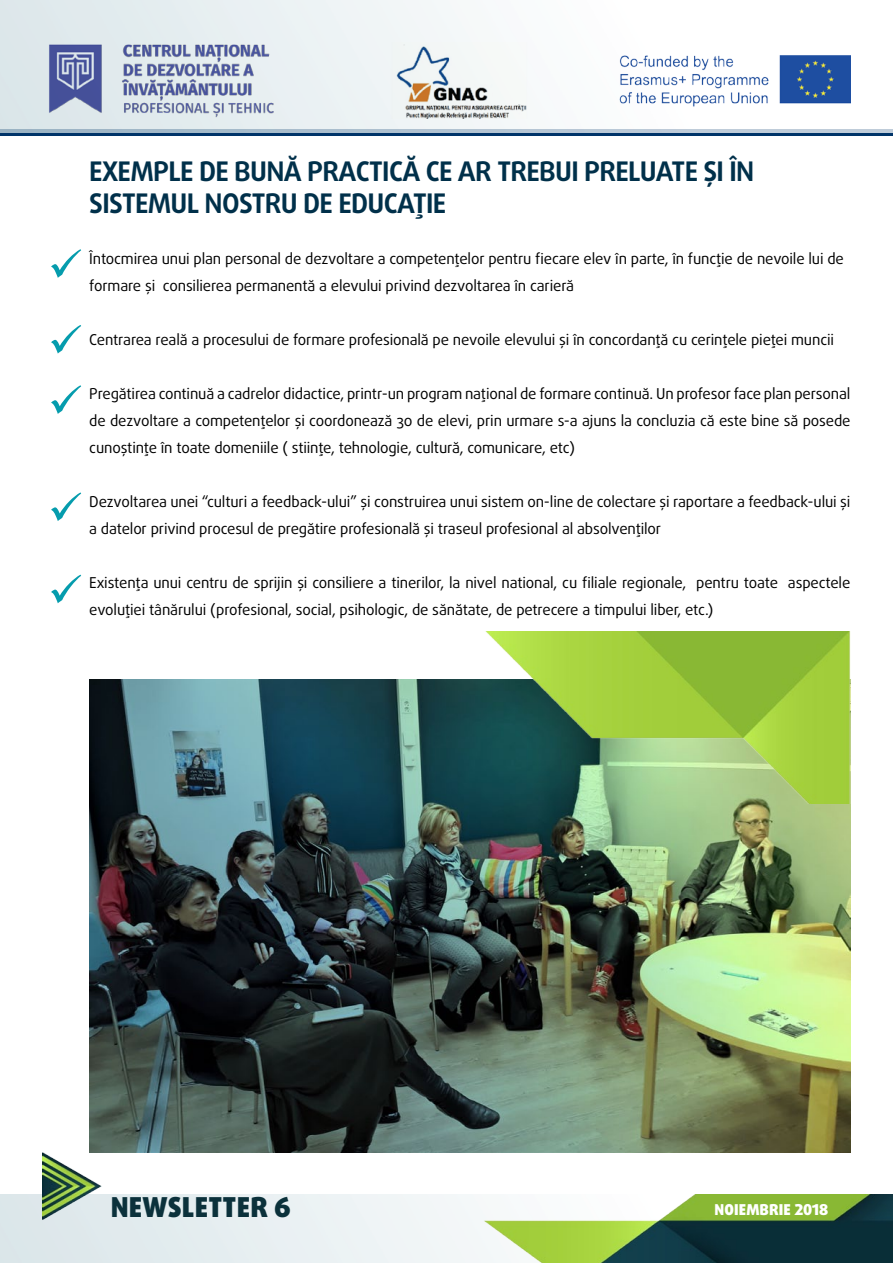
<style>
.page{position:relative;width:893px;height:1263px;background:#fff}
.page>*{position:absolute;margin:0;border:0;box-sizing:border-box;transform-origin:0 0}
.t1{font:900 27.45px "Daxline Pro";letter-spacing:.01em;color:#0b313b}
.t2{font:700 27px "Daxline Pro";letter-spacing:-.025em;color:#00304a}
.t3{font:15px/27px "Daxline Pro";letter-spacing:-.01em;color:#000}
.t4{font:900 15px "Daxline Pro";letter-spacing:.01em;color:#fff}
</style>
<div class="page">
<img style="left:0;top:1195px;width:483px;height:68px">
<img style="left:483px;top:1195px;width:410px;height:68px">
<div style="left:0;top:129px;width:893px;height:7px;background:#003469"></div>
<img style="left:0;top:0;width:893px;height:133px">
<img style="left:43px;top:43px;width:807px;height:75px">
<img style="left:43px;top:1153px;width:58px;height:67px">
<svg style="left:51px;top:249px;width:30px;height:29px"></svg>
<svg style="left:51px;top:325px;width:30px;height:29px"></svg>
<svg style="left:51px;top:385px;width:30px;height:29px"></svg>
<svg style="left:51px;top:492px;width:30px;height:29px"></svg>
<svg style="left:51px;top:575px;width:30px;height:28px"></svg>
<img style="left:89px;top:679px;width:761px;height:473px">
<img style="left:484px;top:631px;width:366px;height:173px">
<h2 class="t2" style="left:89px;top:153px;width:44px">EXEMPLE</h2>
<h2 class="t2" style="left:199px;top:153px;width:124px">DE BUNĂ PRACTICĂ</h2>
<h2 class="t2" style="left:426px;top:153px;width:87px">CEARTREB</h2>
<h2 class="t2" style="left:555px;top:153px;width:44px">UI PREL</h2>
<h2 class="t2" style="left:640px;top:153px;width:31px">UATE</h2>
<h2 class="t2" style="left:703px;top:153px;width:39px">ȘI ÎN</h2>
<h2 class="t2" style="left:89px;top:186px;width:15px">SISTEM</h2>
<h2 class="t2" style="left:170px;top:186px;width:51px">UL NOSTR</h2>
<h2 class="t2" style="left:281px;top:186px;width:116px">U DE EDUCAȚIE</h2>
<p class="t3" style="left:89px;top:246px;width:756px">Întocmirea unui plan personal de dezvoltare a competențelor pentru fiecare elev în parte, în funcție de nevoile lui de formare și consilierea permanentă a elevului privind dezvoltarea în carieră</p>
<p class="t3" style="left:89px;top:327px;width:746px">Centrarea reală a procesului de formare profesională pe nevoile elevului și în concordanță cu cerințele pieței muncii</p>
<p class="t3" style="left:89px;top:381px;width:763px;text-align:justify">Pregătirea continuă a cadrelor didactice, printr-un program național de formare continuă. Un profesor face plan personal de dezvoltare a competențelor și coordonează 30 de elevi, prin urmare s-a ajuns la concluzia că este bine să posede cunoștințe în toate domeniile ( stiințe, tehnologie, cultură, comunicare, etc)</p>
<p class="t3" style="left:89px;top:489px;width:763px">Dezvoltarea unei “culturi a feedback-ului” și construirea unui sistem on-line de colectare și raportare a feedback-ului și a datelor privind procesul de pregătire profesională și traseul profesional al absolvenților</p>
<p class="t3" style="left:89px;top:570px;width:763px">Existența unui centru de sprijin și consiliere a tinerilor, la nivel national, cu filiale regionale, pentru toate aspectele evoluției tânărului (profesional, social, psihologic, de sănătate, de petrecere a timpului liber, etc.)</p>
<h1 class="t1" style="left:111px;top:1188px;width:182px">NEWSLETTER 6</h1>
<p class="t4" style="left:714px;top:1199px;width:115px">NOIEMBRIE 2018</p>
</div>
